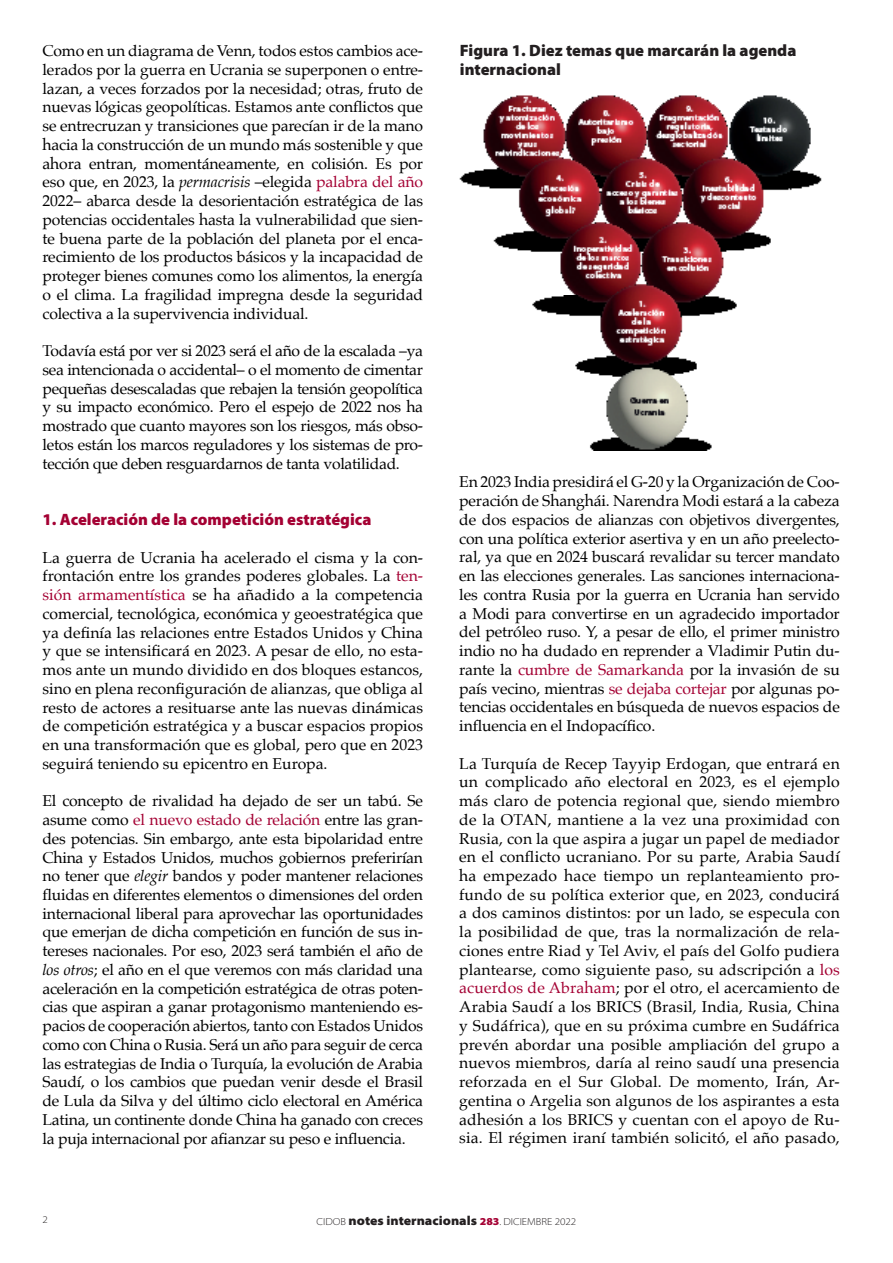
<style>
.page{position:relative;width:893px;height:1263px;background:#fff}
.page>*{position:absolute;margin:0;border:0;box-sizing:border-box;transform-origin:0 0}
.t1{font:900 16.5px/18.8px "Myriad Pro";color:#231f20}
.t2{font:900 16.5px "Myriad Pro";color:#a40133}
.t3{font:15.75px/18.8px "Palatino";letter-spacing:-.01em;color:#000;text-align:justify}
.t4{font:300 semi-expanded 10.2px "Myriad Pro";color:#231f20}
.s1{font-style:italic}
.s2{color:#a40133}
.s3{font-weight:900;font-size:12.9px}
.s4{font-weight:900;font-size:10.65px;color:#a40133}
</style>
<div class="page">
<img style="left:460px;top:95px;width:362px;height:355px">
<p class="t3" style="left:43px;top:41px;width:382px">Como en un diagrama de Venn, todos estos cambios ace&shy;lerados por la guerra en Ucrania se superponen o entre&shy;lazan, a veces forzados por la necesidad; otras, fruto de nuevas lógicas geopolíticas. Estamos ante conflictos que se entrecruzan y transiciones que parecían ir de la mano hacia la construcción de un mundo más sostenible y que ahora entran, momentáneamente, en colisión. Es por eso que, en 2023, la <span class="s1">permacrisis</span> –elegida <span class="s2">palabra del año </span>2022– abarca desde la desorientación estratégica de las potencias occidentales hasta la vulnerabilidad que sien&shy;te buena parte de la población del planeta por el enca&shy;recimiento de los productos básicos y la incapacidad de proteger bienes comunes como los alimentos, la energía o el clima. La fragilidad impregna desde la seguridad colectiva a la supervivencia individual.</p>
<p class="t3" style="left:43px;top:341px;width:382px">Todavía está por ver si 2023 será el año de la escalada –ya sea intencionada o accidental– o el momento de cimentar pequeñas desescaladas que rebajen la tensión geopolítica y su impacto económico. Pero el espejo de 2022 nos ha mostrado que cuanto mayores son los riesgos, más obso&shy;letos están los marcos reguladores y los sistemas de pro&shy;tección que deben resguardarnos de tanta volatilidad.</p>
<p class="t2" style="left:43px;top:510px;width:331px">1. Aceleración de la competición estratégica</p>
<p class="t3" style="left:43px;top:548px;width:382px">La guerra de Ucrania ha acelerado el cisma y la con&shy;frontación entre los grandes poderes globales. La <span class="s2">ten&shy;sión armamentística</span> se ha añadido a la competencia comercial, tecnológica, económica y geoestratégica que ya definía las relaciones entre Estados Unidos y China y que se intensificará en 2023. A pesar de ello, no esta&shy;mos ante un mundo dividido en dos bloques estancos, sino en plena reconfiguración de alianzas, que obliga al resto de actores a resituarse ante las nuevas dinámicas de competición estratégica y a buscar espacios propios en una transformación que es global, pero que en 2023 seguirá teniendo su epicentro en Europa.</p>
<p class="t3" style="left:43px;top:791px;width:382px">El concepto de rivalidad ha dejado de ser un tabú. Se asume como <span class="s2">el nuevo estado de relación</span> entre las gran&shy;des potencias. Sin embargo, ante esta bipolaridad entre China y Estados Unidos, muchos gobiernos preferirían no tener que <span class="s1">elegir</span> bandos y poder mantener relaciones fluidas en diferentes elementos o dimensiones del orden internacional liberal para aprovechar las oportunidades que emerjan de dicha competición en función de sus in&shy;tereses nacionales. Por eso, 2023 será también el año de <span class="s1">los otros</span>; el año en el que veremos con más claridad una aceleración en la competición estratégica de otras poten&shy;cias que aspiran a ganar protagonismo manteniendo es&shy;pacios de cooperación abiertos, tanto con Estados Unidos como con China o Rusia. Será un año para seguir de cerca las estrategias de India o Turquía, la evolución de Arabia Saudí, o los cambios que puedan venir desde el Brasil de Lula da Silva y del último ciclo electoral en América Latina, un continente donde China ha ganado con creces la puja internacional por afianzar su peso e influencia.</p>
<p class="t1" style="left:460px;top:41px;width:338px">Figura 1. Diez temas que marcarán la agenda internacional</p>
<p class="t3" style="left:459px;top:472px;width:382px">En 2023 India presidirá el G-20 y la Organización de Coo&shy;peración de Shanghái. Narendra Modi estará a la cabeza de dos espacios de alianzas con objetivos divergentes, con una política exterior asertiva y en un año preelecto&shy;ral, ya que en 2024 buscará revalidar su tercer mandato en las elecciones generales. Las sanciones internaciona&shy;les contra Rusia por la guerra en Ucrania han servido a Modi para convertirse en un agradecido importador del petróleo ruso. Y, a pesar de ello, el primer ministro indio no ha dudado en reprender a Vladimir Putin du&shy;rante la <span class="s2">cumbre de Samarkanda</span> por la invasión de su país vecino, mientras <span class="s2">se dejaba cortejar</span> por algunas po&shy;tencias occidentales en búsqueda de nuevos espacios de influencia en el Indopacífico.</p>
<p class="t3" style="left:459px;top:754px;width:382px">La Turquía de Recep Tayyip Erdogan, que entrará en un complicado año electoral en 2023, es el ejemplo más claro de potencia regional que, siendo miembro de la OTAN, mantiene a la vez una proximidad con Rusia, con la que aspira a jugar un papel de mediador en el conflicto ucraniano. Por su parte, Arabia Saudí ha empezado hace tiempo un replanteamiento pro&shy;fundo de su política exterior que, en 2023, conducirá a dos caminos distintos: por un lado, se especula con la posibilidad de que, tras la normalización de rela&shy;ciones entre Riad y Tel Aviv, el país del Golfo pudiera plantearse, como siguiente paso, su adscripción a <span class="s2">los acuerdos de Abraham</span>; por el otro, el acercamiento de Arabia Saudí a los BRICS (Brasil, India, Rusia, China y Sudáfrica), que en su próxima cumbre en Sudáfrica prevén abordar una posible ampliación del grupo a nuevos miembros, daría al reino saudí una presencia reforzada en el Sur Global. De momento, Irán, Ar&shy;gentina o Argelia son algunos de los aspirantes a esta adhesión a los BRICS y cuentan con el apoyo de Ru&shy;sia. El régimen iraní también solicitó, el año pasado,</p>
<p class="t4" style="left:43px;top:1214px;width:7px">2</p>
<p class="t4" style="left:317px;top:1216px;width:261px">CIDOB <span class="s3">notes internacionals</span> <span class="s4">283</span>. DICIEMBRE 2022</p>
</div>
